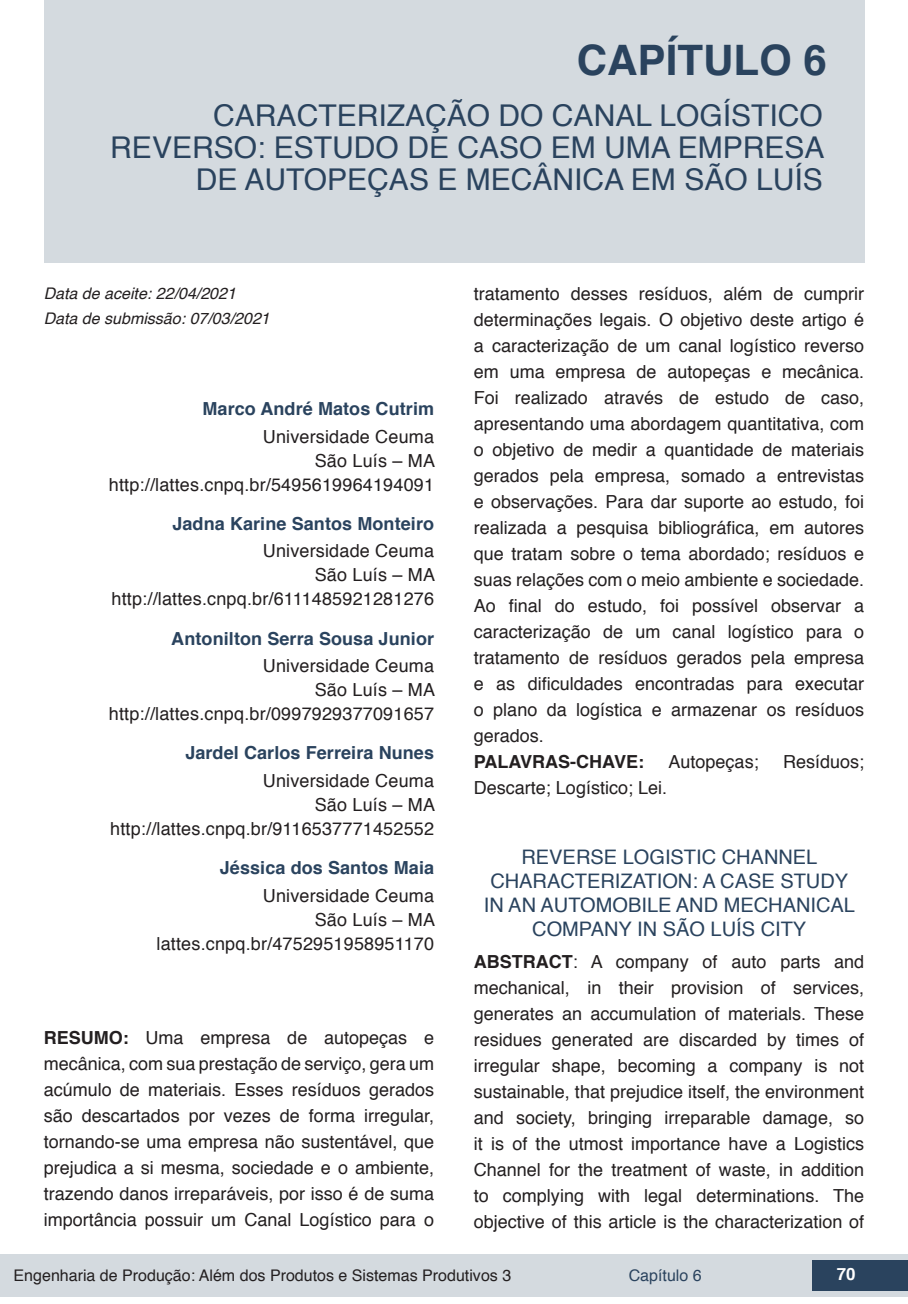
<style>
.page{position:relative;width:908px;height:1304px;background:#fff}
.page>*{position:absolute;margin:0;border:0;box-sizing:border-box;transform-origin:0 0}
.capítulos{font:700 42px "Helvetica";color:#2a435e}
.nome_artigos{font:30px/32px "Helvetica";color:#2a435e;text-align:right}
.título_Inglês{font:20px/24px "Helvetica";color:#2a435e;text-align:center}
.Resumos_e_PC_TXT{font:18px/26px "Helvetica";color:#231f20;text-align:justify}
.info_autores{font:18px "Helvetica";letter-spacing:.01em;color:#231f20}
.nome_autores{font:700 18px "Helvetica";letter-spacing:.005em;color:#2a435e}
.Resumos_e_PC_TXT-2{font:700 18px "Helvetica";color:#231f20}
.t1{font:700 16.8px "Helvetica";color:#fff}
.t2{font:16px "Helvetica";color:#231f20}
.data{font:italic 16px "Helvetica";color:#231f20}
.t3{font:16px "Helvetica";color:#2a435e}
.s1{font-weight:700}
</style>
<div class="page">
<div style="left:0;top:1254px;width:906px;height:43px;background:#d4dadf"></div>
<div style="left:812px;top:1261px;width:95px;height:30px;background:#2a435e"></div>
<div style="left:44px;top:0;width:819px;height:263px;background:#d4dadf"></div>
<p class="capítulos" style="left:576px;top:26px;width:251px">CAPÍTULO 6</p>
<p class="nome_artigos" style="left:110px;top:101px;width:715px">CARACTERIZAÇÃO DO CANAL LOGÍSTICO<br>REVERSO: ESTUDO DE CASO EM UMA EMPRESA<br>DE AUTOPEÇAS E MECÂNICA EM SÃO LUÍS</p>
<p class="data" style="left:44px;top:280px;width:194px">Data de aceite: 22/04/2021</p>
<p class="data" style="left:44px;top:306px;width:227px">Data de submissão: 07/03/2021</p>
<p class="nome_autores" style="left:202px;top:395px;width:233px">Marco André Matos Cutrim</p>
<p class="info_autores" style="left:263px;top:423px;width:173px">Universidade Ceuma</p>
<p class="info_autores" style="left:314px;top:447px;width:122px">São Luís – MA</p>
<p class="info_autores" style="left:109px;top:471px;width:326px">http://lattes.cnpq.br/5495619964194091</p>
<p class="nome_autores" style="left:172px;top:509px;width:263px">Jadna Karine Santos Monteiro</p>
<p class="info_autores" style="left:263px;top:537px;width:173px">Universidade Ceuma</p>
<p class="info_autores" style="left:314px;top:561px;width:122px">São Luís – MA</p>
<p class="info_autores" style="left:111px;top:585px;width:324px">http://lattes.cnpq.br/6111485921281276</p>
<p class="nome_autores" style="left:171px;top:624px;width:264px">Antonilton Serra Sousa Junior</p>
<p class="info_autores" style="left:263px;top:652px;width:173px">Universidade Ceuma</p>
<p class="info_autores" style="left:314px;top:676px;width:122px">São Luís – MA</p>
<p class="info_autores" style="left:109px;top:700px;width:326px">http://lattes.cnpq.br/0997929377091657</p>
<p class="nome_autores" style="left:185px;top:739px;width:250px">Jardel Carlos Ferreira Nunes</p>
<p class="info_autores" style="left:263px;top:767px;width:173px">Universidade Ceuma</p>
<p class="info_autores" style="left:314px;top:791px;width:122px">São Luís – MA</p>
<p class="info_autores" style="left:110px;top:815px;width:325px">http://lattes.cnpq.br/9116537771452552</p>
<p class="nome_autores" style="left:220px;top:853px;width:216px">Jéssica dos Santos Maia</p>
<p class="info_autores" style="left:263px;top:881px;width:173px">Universidade Ceuma</p>
<p class="info_autores" style="left:314px;top:905px;width:122px">São Luís – MA</p>
<p class="info_autores" style="left:156px;top:929px;width:279px">lattes.cnpq.br/4752951958951170</p>
<p class="Resumos_e_PC_TXT" style="left:44px;top:1025px;width:392px"><span class="s1">RESUMO:</span> Uma empresa de autopeças e mecânica, com sua prestação de serviço, gera um acúmulo de materiais. Esses resíduos gerados são descartados por vezes de forma irregular, tornando-se uma empresa não sustentável, que prejudica a si mesma, sociedade e o ambiente, trazendo danos irreparáveis, por isso é de suma importância possuir um Canal Logístico para o</p>
<p class="Resumos_e_PC_TXT" style="left:473px;top:281px;width:392px">tratamento desses resíduos, além de cumprir determinações legais. O objetivo deste artigo é a caracterização de um canal logístico reverso em uma empresa de autopeças e mecânica.<br>Foi realizado através de estudo de caso, apresentando uma abordagem quantitativa, com o objetivo de medir a quantidade de materiais gerados pela empresa, somado a entrevistas e observações. Para dar suporte ao estudo, foi realizada a pesquisa bibliográfica, em autores que tratam sobre o tema abordado; resíduos e suas relações com o meio ambiente e sociedade.<br>Ao final do estudo, foi possível observar a caracterização de um canal logístico para o tratamento de resíduos gerados pela empresa e as dificuldades encontradas para executar o plano da logística e armazenar os resíduos gerados.</p>
<p class="Resumos_e_PC_TXT-2" style="left:473px;top:747px;width:172px">PALAVRAS-CHAVE:</p>
<p class="Resumos_e_PC_TXT" style="left:668px;top:749px;width:92px">Autopeças;</p>
<p class="Resumos_e_PC_TXT" style="left:782px;top:749px;width:83px">Resíduos;</p>
<p class="Resumos_e_PC_TXT" style="left:473px;top:775px;width:195px">Descarte; Logístico; Lei.</p>
<p class="título_Inglês" style="left:483px;top:846px;width:372px">REVERSE LOGISTIC CHANNEL<br>CHARACTERIZATION: A CASE STUDY<br>IN AN AUTOMOBILE AND MECHANICAL<br>COMPANY IN SÃO LUÍS CITY</p>
<p class="Resumos_e_PC_TXT" style="left:473px;top:949px;width:392px"><span class="s1">ABSTRACT</span>: A company of auto parts and mechanical, in their provision of services, generates an accumulation of materials. These residues generated are discarded by times of irregular shape, becoming a company is not sustainable, that prejudice itself, the environment and society, bringing irreparable damage, so it is of the utmost importance have a Logistics Channel for the treatment of waste, in addition to complying with legal determinations. The objective of this article is the characterization of</p>
<p class="t2" style="left:14px;top:1263px;width:499px">Engenharia de Produção: Além dos Produtos e Sistemas Produtivos 3</p>
<p class="t3" style="left:628px;top:1263px;width:74px">Capítulo 6</p>
<p class="t1" style="left:836px;top:1261px;width:20px">70</p>
</div>
